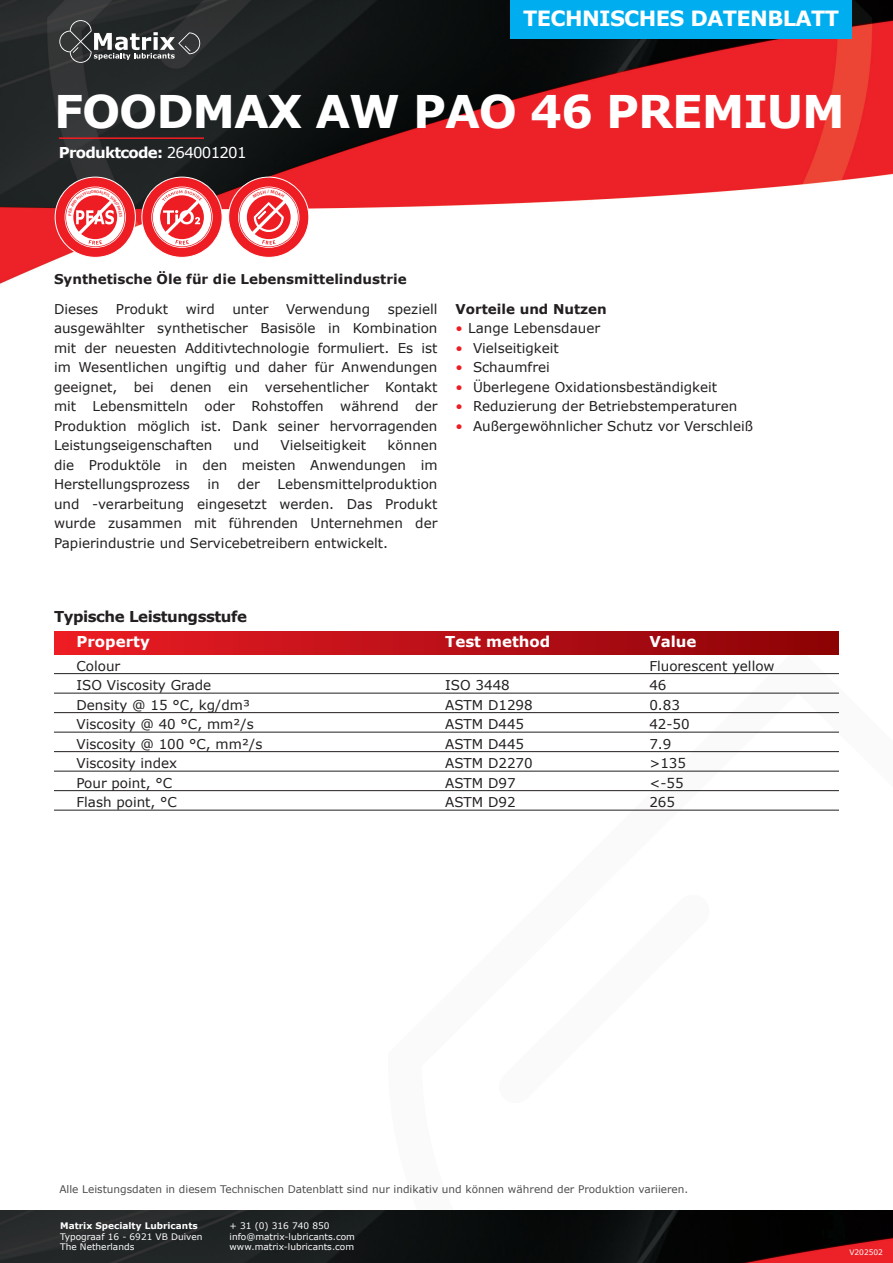
<style>
.page{position:relative;width:893px;height:1263px;background:#fff}
.page>*{position:absolute;margin:0;border:0;box-sizing:border-box;transform-origin:0 0}
.t1{font:700 45px "Verdana";letter-spacing:-.025em;color:#fff}
.t2{font:700 21px "Verdana";letter-spacing:-.03em;color:#fff}
.t3{font:700 15px "Verdana";color:#fff}
.t4{font:700 15px "Verdana";letter-spacing:-.03em;color:#231f20}
.t5{font:700 15px "Verdana";letter-spacing:-.05em;color:#fff}
.t6{font:13.5px/19.5px "Verdana";color:#231f20;text-align:justify}
.t7{font:700 13.5px "Verdana";color:#231f20}
.t8{font:10.5px "Verdana";color:#231f20}
.t9{font:9px/10.5px "Verdana";color:#fff}
.t10{font:700 9px "Verdana";color:#fff}
.t11{font:7.5px "Verdana";color:#fff}
.s1{font-weight:400}
.s2{color:#ee1d23}
</style>
<div class="page">
<img style="left:0;top:0;width:893px;height:655px">
<svg style="left:388px;top:646px;width:505px;height:565px"></svg>
<div style="left:510px;top:0;width:342px;height:38px;background:#00aeef"></div>
<svg style="left:59px;top:20px;width:141px;height:43px;background:#4f5152"></svg>
<img style="left:0;top:1211px;width:893px;height:52px">
<div style="left:54px;top:631px;width:785px;height:23px;background:linear-gradient(to right,#ec1d26,#8a0207)"></div>
<hr style="left:54px;top:673px;width:785px;height:1px;background:#231f20">
<hr style="left:54px;top:693px;width:785px;height:1px;background:#231f20">
<hr style="left:54px;top:712px;width:785px;height:1px;background:#231f20">
<hr style="left:54px;top:732px;width:785px;height:1px;background:#231f20">
<hr style="left:54px;top:751px;width:785px;height:1px;background:#231f20">
<hr style="left:54px;top:771px;width:785px;height:1px;background:#231f20">
<hr style="left:54px;top:790px;width:785px;height:1px;background:#231f20">
<hr style="left:54px;top:810px;width:785px;height:1px;background:#231f20">
<hr style="left:59px;top:137px;width:145px;height:2px;background:#ee1d23">
<svg style="left:55px;top:177px;width:254px;height:81px"></svg>
<h2 class="t2" style="left:523px;top:5px;width:318px">TECHNISCHES DATENBLATT</h2>
<h1 class="t1" style="left:54px;top:83px;width:792px">FOODMAX AW PAO 46 PREMIUM</h1>
<p class="t5" style="left:59px;top:143px;width:189px">Produktcode: <span class="s1">264001201</span></p>
<p class="t7" style="left:54px;top:270px;width:354px">Synthetische Öle für die Lebensmittelindustrie</p>
<p class="t6" style="left:54px;top:299px;width:385px;text-indent:334px">speziell ausgewählter synthetischer Basisöle in Kombination mit der neuesten Additivtechnologie formuliert. Es ist im Wesentlichen ungiftig und daher für Anwendungen geeignet, bei denen ein versehentlicher Kontakt mit Lebensmitteln oder Rohstoffen während der Produktion möglich ist. Dank seiner hervorragenden Leistungseigenschaften</p>
<p class="t6" style="left:54px;top:299px;width:46px">Dieses</p>
<p class="t6" style="left:116px;top:299px;width:54px">Produkt</p>
<p class="t6" style="left:186px;top:299px;width:30px">wird</p>
<p class="t6" style="left:232px;top:299px;width:38px">unter</p>
<p class="t6" style="left:286px;top:299px;width:85px">Verwendung</p>
<p class="t6" style="left:54px;top:436px;width:385px;text-indent:334px">können die Produktöle in den meisten Anwendungen im Herstellungsprozess</p>
<p class="t6" style="left:234px;top:436px;width:27px">und</p>
<p class="t6" style="left:280px;top:436px;width:87px">Vielseitigkeit</p>
<p class="t6" style="left:54px;top:475px;width:385px;text-indent:224px">Lebensmittelproduktion und -verarbeitung eingesetzt werden. Das Produkt wurde zusammen mit führenden Unternehmen der Papierindustrie und Servicebetreibern entwickelt.</p>
<p class="t6" style="left:208px;top:475px;width:14px">in</p>
<p class="t6" style="left:238px;top:475px;width:24px">der</p>
<p class="t7" style="left:455px;top:300px;width:153px">Vorteile und Nutzen</p>
<p class="t6" style="left:455px;top:319px;width:146px"><span class="s2">•</span> Lange Lebensdauer</p>
<p class="t6" style="left:455px;top:338px;width:105px"><span class="s2">•</span> Vielseitigkeit</p>
<p class="t6" style="left:455px;top:358px;width:96px"><span class="s2">•</span> Schaumfrei</p>
<p class="t6" style="left:455px;top:377px;width:263px"><span class="s2">•</span> Überlegene Oxidationsbeständigkeit</p>
<p class="t6" style="left:455px;top:397px;width:283px"><span class="s2">•</span> Reduzierung der Betriebstemperaturen</p>
<p class="t6" style="left:455px;top:416px;width:299px"><span class="s2">•</span> Außergewöhnlicher Schutz vor Verschleiß</p>
<p class="t4" style="left:54px;top:606px;width:195px">Typische Leistungsstufe</p>
<p class="t3" style="left:76px;top:632px;width:75px">Property</p>
<p class="t3" style="left:445px;top:632px;width:107px">Test method</p>
<p class="t3" style="left:649px;top:632px;width:49px">Value</p>
<p class="t6" style="left:76px;top:656px;width:45px">Colour</p>
<p class="t6" style="left:649px;top:656px;width:127px">Fluorescent yellow</p>
<p class="t6" style="left:76px;top:676px;width:136px">ISO Viscosity Grade</p>
<p class="t6" style="left:445px;top:676px;width:66px">ISO 3448</p>
<p class="t6" style="left:649px;top:676px;width:19px">46</p>
<p class="t6" style="left:76px;top:695px;width:175px">Density @ 15 °C, kg/dm³</p>
<p class="t6" style="left:445px;top:695px;width:89px">ASTM D1298</p>
<p class="t6" style="left:649px;top:695px;width:32px">0.83</p>
<p class="t6" style="left:76px;top:715px;width:179px">Viscosity @ 40 °C, mm²/s</p>
<p class="t6" style="left:445px;top:715px;width:81px">ASTM D445</p>
<p class="t6" style="left:649px;top:715px;width:42px">42-50</p>
<p class="t6" style="left:76px;top:734px;width:187px">Viscosity @ 100 °C, mm²/s</p>
<p class="t6" style="left:445px;top:734px;width:81px">ASTM D445</p>
<p class="t6" style="left:649px;top:734px;width:24px">7.9</p>
<p class="t6" style="left:76px;top:754px;width:102px">Viscosity index</p>
<p class="t6" style="left:445px;top:754px;width:89px">ASTM D2270</p>
<p class="t6" style="left:649px;top:754px;width:38px">&gt;135</p>
<p class="t6" style="left:76px;top:773px;width:97px">Pour point, °C</p>
<p class="t6" style="left:445px;top:773px;width:72px">ASTM D97</p>
<p class="t6" style="left:649px;top:773px;width:36px">&lt;-55</p>
<p class="t6" style="left:76px;top:793px;width:102px">Flash point, °C</p>
<p class="t6" style="left:445px;top:793px;width:72px">ASTM D92</p>
<p class="t6" style="left:649px;top:793px;width:27px">265</p>
<p class="t8" style="left:59px;top:1183px;width:630px">Alle Leistungsdaten in diesem Technischen Datenblatt sind nur indikativ und können während der Produktion variieren.</p>
<p class="t10" style="left:60px;top:1220px;width:139px">Matrix Specialty Lubricants</p>
<p class="t9" style="left:60px;top:1231px;width:144px">Typograaf 16 - 6921 VB Duiven<br>The Netherlands</p>
<p class="t9" style="left:230px;top:1221px;width:127px">+ 31 (0) 316 740 850 info@matrix-lubricants.com www.matrix-lubricants.com</p>
<p class="t11" style="left:849px;top:1247px;width:35px">V202502</p>
</div>
